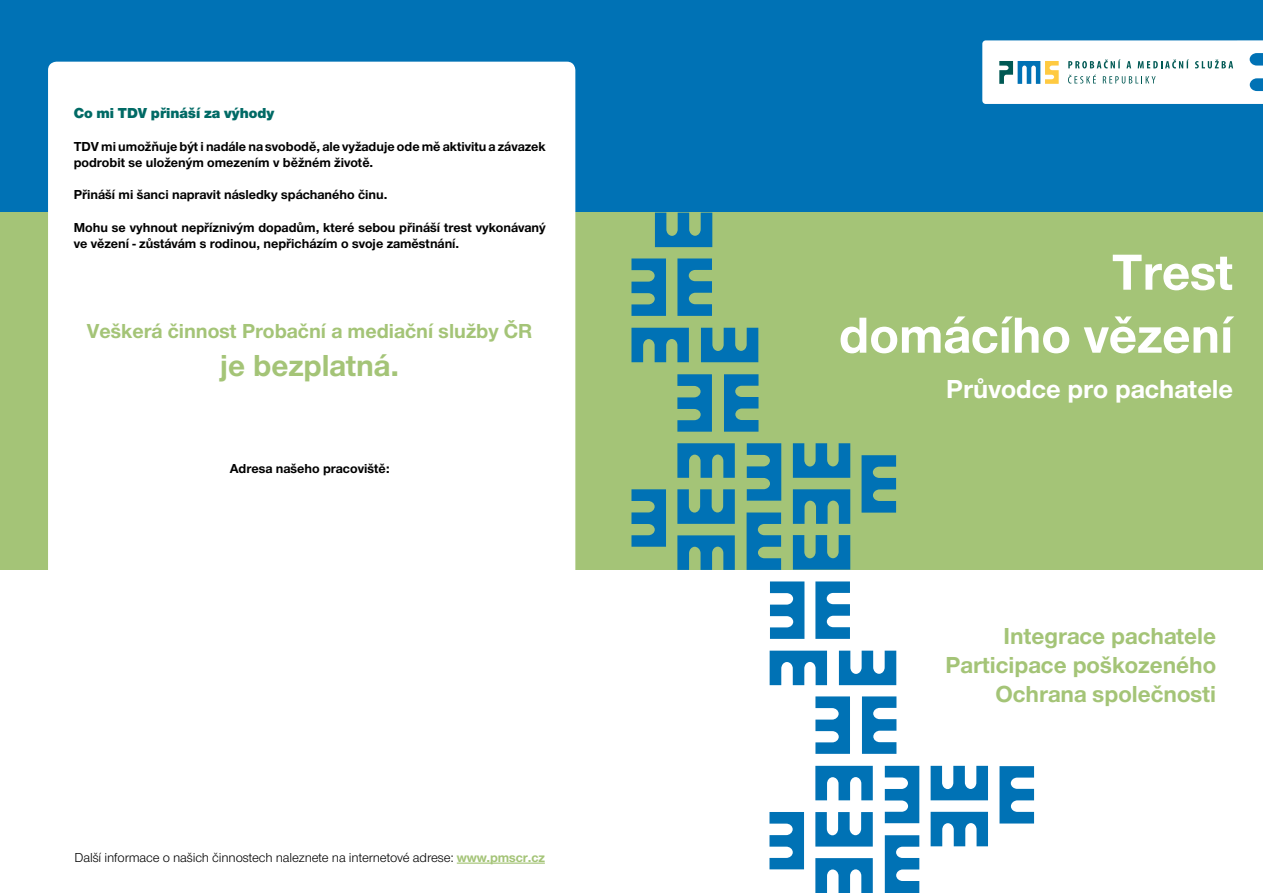
<style>
.page{position:relative;width:1263px;height:893px;background:#fff}
.page>*{position:absolute;margin:0;border:0;box-sizing:border-box;transform-origin:0 0}
.t1{font:700 52.5px/63px "Nimbus CEZCE";color:#fff;text-align:right}
.t2{font:700 31.5px "Nimbus CEZCE";color:#a4c477}
.t3{font:700 27px "Nimbus CEZCE";color:#fff}
.t4{font:700 24px/28.8px "Nimbus CEZCE";color:#a4c477;text-align:right}
.t5{font:700 21px "Nimbus CEZCE";color:#a4c477}
.t6{font:900 15px "Nimbus CEZCE";color:#006a65}
.t7{font:700 13.5px/16.2px "Nimbus CEZCE";color:#000}
.t8{font:13.5px "Nimbus CEZCE";letter-spacing:-.01em;color:#000}
.s1{font-weight:700;color:#a4c477}
</style>
<div class="page">
<div style="left:0;top:0;width:1263px;height:215px;background:#0072b5"></div>
<div style="left:0;top:213px;width:1263px;height:357px;background:#a4c477"></div>
<div style="left:48px;top:62px;width:527px;height:623px;background:#fff;border-radius:9px"></div>
<svg style="left:815px;top:696px;width:35px;height:58px"></svg>
<svg style="left:815px;top:766px;width:58px;height:34px"></svg>
<svg style="left:862px;top:696px;width:34px;height:58px"></svg>
<svg style="left:839px;top:651px;width:57px;height:34px"></svg>
<svg style="left:770px;top:581px;width:34px;height:58px"></svg>
<svg style="left:770px;top:651px;width:57px;height:34px"></svg>
<svg style="left:815px;top:581px;width:35px;height:58px"></svg>
<svg style="left:793px;top:535px;width:57px;height:35px"></svg>
<svg style="left:931px;top:766px;width:57px;height:34px"></svg>
<svg style="left:885px;top:766px;width:34px;height:57px"></svg>
<svg style="left:931px;top:812px;width:57px;height:34px"></svg>
<svg style="left:999px;top:766px;width:35px;height:57px"></svg>
<svg style="left:815px;top:812px;width:58px;height:35px"></svg>
<svg style="left:769px;top:812px;width:35px;height:57px"></svg>
<svg style="left:815px;top:858px;width:58px;height:35px"></svg>
<svg style="left:885px;top:835px;width:34px;height:58px"></svg>
<svg style="left:677px;top:374px;width:35px;height:58px"></svg>
<svg style="left:677px;top:443px;width:58px;height:35px"></svg>
<svg style="left:724px;top:374px;width:34px;height:58px"></svg>
<svg style="left:701px;top:328px;width:57px;height:34px"></svg>
<svg style="left:631px;top:258px;width:35px;height:58px"></svg>
<svg style="left:631px;top:328px;width:58px;height:34px"></svg>
<svg style="left:677px;top:258px;width:35px;height:58px"></svg>
<svg style="left:655px;top:213px;width:57px;height:34px"></svg>
<svg style="left:793px;top:443px;width:57px;height:35px"></svg>
<svg style="left:747px;top:443px;width:34px;height:58px"></svg>
<svg style="left:793px;top:489px;width:57px;height:35px"></svg>
<svg style="left:861px;top:455px;width:35px;height:58px"></svg>
<svg style="left:677px;top:489px;width:58px;height:35px"></svg>
<svg style="left:631px;top:489px;width:35px;height:58px"></svg>
<svg style="left:677px;top:535px;width:58px;height:35px"></svg>
<svg style="left:747px;top:512px;width:34px;height:58px"></svg>
<hr style="left:457px;top:862px;width:88px;height:2px;background:#a4c477">
<svg style="left:982px;top:40px;width:281px;height:64px;background:#e8f0f1"></svg>
<p class="t6" style="left:74px;top:105px;width:202px">Co mi TDV přináší za výhody</p>
<p class="t7" style="left:74px;top:138px;width:473px">TDV mi umožňuje být i nadále na svobodě, ale vyžaduje ode mě aktivitu a závazek podrobit se uloženým omezením v běžném životě.</p>
<p class="t7" style="left:74px;top:187px;width:315px">Přináší mi šanci napravit následky spáchaného činu.</p>
<p class="t7" style="left:74px;top:219px;width:474px">Mohu se vyhnout nepříznivým dopadům, které sebou přináší trest vykonávaný ve vězení - zůstávám s rodinou, nepřicházím o svoje zaměstnání.</p>
<h3 class="t5" style="left:87px;top:319px;width:447px">Veškerá činnost Probační a mediační služby ČR</h3>
<h2 class="t2" style="left:220px;top:347px;width:180px">je bezplatná.</h2>
<p class="t7" style="left:230px;top:460px;width:161px">Adresa našeho pracoviště:</p>
<p class="t8" style="left:75px;top:850px;width:472px">Další informace o našich činnostech naleznete na internetové adrese: <span class="s1">www.pmscr.cz</span></p>
<h1 class="t1" style="left:839px;top:241px;width:396px">Trest<br>domácího vězení</h1>
<h3 class="t3" style="left:946px;top:373px;width:288px">Průvodce pro pachatele</h3>
<h3 class="t4" style="left:946px;top:622px;width:272px">Integrace pachatele<br>Participace poškozeného<br>Ochrana společnosti</h3>
</div>
